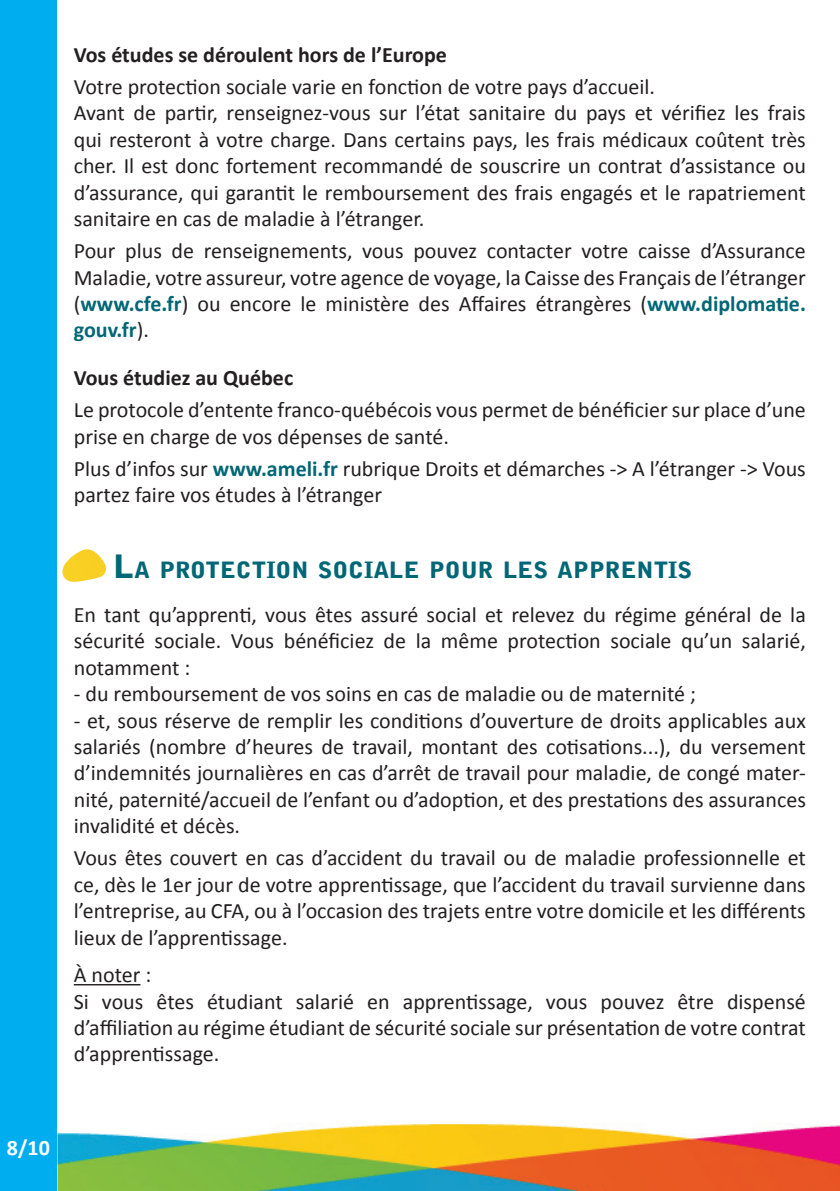
<style>
.page{position:relative;width:840px;height:1191px;background:#fff}
.page>*{position:absolute;margin:0;border:0;box-sizing:border-box;transform-origin:0 0}
.t1{font:900 22.4px "Bell Gothic Std";color:#016675;scale:1.06 1}
.t2{font:22px/26.4px "Calibri";color:#231f20}
.t3{font:700 22px "Calibri";color:#231f20}
.t4{font:700 22px "Calibri";color:#fcfcfc}
.s1{font-weight:700;color:#016675}
.s2{font-size:32px}
</style>
<div class="page">
<img style="left:57px;top:1123px;width:782px;height:68px">
<div style="left:0;top:0;width:57px;height:1191px;background:#00aeef"></div>
<hr style="left:74px;top:984px;width:66px;height:1px;background:#231f20">
<svg style="left:62px;top:549px;width:44px;height:33px"></svg>
<p class="t3" style="left:74px;top:40px;width:374px">Vos études se déroulent hors de l’Europe</p>
<p class="t2" style="left:74px;top:74px;width:733px">Votre protection sociale varie en fonction de votre pays d’accueil.<br>Avant de partir, renseignez-vous sur l’état sanitaire du pays et vérifiez les frais qui resteront à votre charge. Dans certains pays, les frais médicaux coûtent très cher. Il est donc fortement recommandé de souscrire un contrat d’assistance ou d’assurance, qui garantit le remboursement des frais engagés et le rapatriement sanitaire en cas de maladie à l’étranger.</p>
<p class="t2" style="left:74px;top:238px;width:733px;text-align:justify">Pour plus de renseignements, vous pouvez contacter votre caisse d’Assurance Maladie, votre assureur, votre agence de voyage, la Caisse des Français de l’étranger (<span class="s1">www.cfe.fr</span>) ou encore le ministère des Affaires étrangères (<span class="s1">www.diplomatie. gouv.fr</span>).</p>
<p class="t3" style="left:74px;top:364px;width:221px">Vous étudiez au Québec</p>
<p class="t2" style="left:74px;top:397px;width:733px">Le protocole d’entente franco-québécois vous permet de bénéficier sur place d’une prise en charge de vos dépenses de santé.</p>
<p class="t2" style="left:74px;top:455px;width:733px">Plus d’infos sur <span class="s1">www.ameli.fr</span> rubrique Droits et démarches -&gt; A l’étranger -&gt; Vous partez faire vos études à l’étranger</p>
<p class="t1" style="left:113px;top:557px;width:547px"><span class="s2">L</span>A PROTECTION SOCIALE POUR LES APPRENTIS</p>
<p class="t2" style="left:74px;top:601px;width:733px;text-align:justify">En tant qu’apprenti, vous êtes assuré social et relevez du régime général de la sécurité sociale. Vous bénéficiez de la même protection sociale qu’un salarié, notamment :</p>
<p class="t2" style="left:74px;top:680px;width:623px">- du remboursement de vos soins en cas de maladie ou de maternité ;</p>
<p class="t2" style="left:74px;top:707px;width:733px;text-align:justify">- et, sous réserve de remplir les conditions d’ouverture de droits applicables aux salariés (nombre d’heures de travail, montant des cotisations...), du versement d’indemnités journalières en cas d’arrêt de travail pour maladie, de congé mater&shy;nité, paternité/accueil de l’enfant ou d’adoption, et des prestations des assurances invalidité et décès.</p>
<p class="t2" style="left:74px;top:845px;width:733px;text-align:justify">Vous êtes couvert en cas d’accident du travail ou de maladie professionnelle et ce, dès le 1er jour de votre apprentissage, que l’accident du travail survienne dans l’entreprise, au CFA, ou à l’occasion des trajets entre votre domicile et les différents lieux de l’apprentissage.</p>
<p class="t2" style="left:74px;top:961px;width:733px">À noter :<br>Si vous êtes étudiant salarié en apprentissage, vous pouvez être dispensé d’affiliation au régime étudiant de sécurité sociale sur présentation de votre contrat d’apprentissage.</p>
<p class="t4" style="left:7px;top:1133px;width:44px">8/10</p>
</div>
